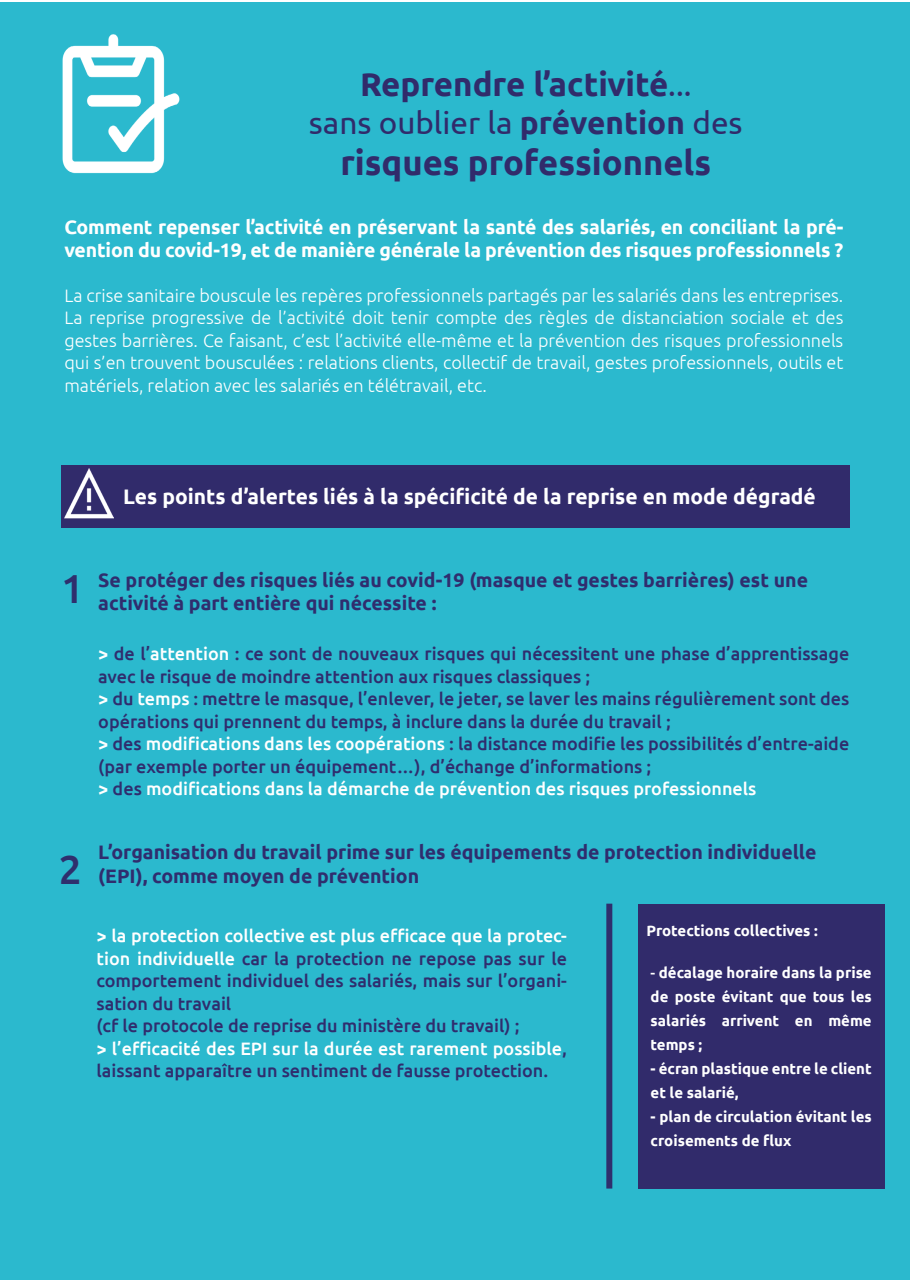
<style>
.page{position:relative;width:910px;height:1280px;background:#fff}
.page>*{position:absolute;margin:0;border:0;box-sizing:border-box;transform-origin:0 0}
.t1{font:500 40.5px "Ubuntu";color:#2f2f6d}
.t2{font:700 34.5px "Ubuntu";color:#312b6b}
.t3{font:700 33px "Ubuntu";color:#312b6b}
.t4{font:31.5px "Ubuntu";color:#312b6b}
.t5{font:700 21px "Ubuntu";color:#fff}
.t6{font:700 19.5px/23.4px "Ubuntu";color:#302d6e}
.t7{font:700 19.5px/22.5px "Ubuntu";letter-spacing:-.01em;color:#fff}
.t8{font:500 18px/22.5px "Ubuntu";color:#302d6e}
.t9{font:300 18px/22.5px "Ubuntu";color:#fff;text-align:justify}
.t10{font:500 18px "Ubuntu";color:#fff}
.t11{font:700 15px/24px "Ubuntu";color:#fff}
.s1{font-weight:400;font-size:31.5px}
.s2{font-weight:700}
.s3{color:#fff}
.s4{color:#302d6e}
.s5{font-weight:500}
</style>
<div class="page">
<div style="left:0;top:2px;width:910px;height:1278px;background:#2bb9ce"></div>
<img style="left:62px;top:34px;width:118px;height:140px">
<div style="left:61px;top:465px;width:788px;height:63px;background:#312b6b"></div>
<img style="left:65px;top:468px;width:49px;height:51px">
<div style="left:606px;top:904px;width:6px;height:284px;background:#2f2f6d"></div>
<div style="left:638px;top:904px;width:246px;height:284px;background:#312b6b"></div>
<p class="t3" style="left:360px;top:64px;width:333px">Reprendre l’activité<span class="s1">...</span></p>
<p class="t4" style="left:309px;top:103px;width:435px">sans oublier la <span class="s2">prévention</span> des</p>
<p class="t2" style="left:340px;top:142px;width:372px">risques professionnels</p>
<p class="t7" style="left:64px;top:216px;width:781px">Comment repenser l’activité en préservant la santé des salariés, en conciliant la pré&shy;vention du covid-19, et de manière générale la prévention des risques professionnels ?</p>
<p class="t9" style="left:64px;top:284px;width:781px">La crise sanitaire bouscule les repères professionnels partagés par les salariés dans les entreprises.<br>La reprise progressive de l’activité doit tenir compte des règles de distanciation sociale et des gestes barrières. Ce faisant, c’est l’activité elle-même et la prévention des risques professionnels qui s’en trouvent bousculées : relations clients, collectif de travail, gestes professionnels, outils et matériels, relation avec les salariés en télétravail, etc.</p>
<p class="t5" style="left:123px;top:484px;width:694px">Les points d’alertes liés à la spécificité de la reprise en mode dégradé</p>
<p class="t1" style="left:61px;top:563px;width:25px">1</p>
<p class="t6" style="left:98px;top:568px;width:711px">Se protéger des risques liés au covid-19 (masque et gestes barrières) est une activité à part entière qui nécessite :</p>
<p class="t8" style="left:98px;top:642px;width:753px"><span class="s3">&gt;</span> de l’<span class="s3">attention</span> : ce sont de nouveaux risques qui nécessitent une phase d’apprentissage avec le risque de moindre attention aux risques classiques ;</p>
<p class="t8" style="left:98px;top:687px;width:753px"><span class="s3">&gt;</span> du <span class="s3">temps</span> : mettre le masque, l’enlever, le jeter, se laver les mains régulièrement sont des opérations qui prennent du temps, à inclure dans la durée du travail ;</p>
<p class="t8" style="left:98px;top:732px;width:753px"><span class="s3">&gt;</span> des <span class="s3">modifications dans les coopérations</span> : la distance modifie les possibilités d’entre-aide (par exemple porter un équipement…), d’échange d’informations ;</p>
<p class="t10" style="left:98px;top:777px;width:660px">&gt; <span class="s4">des</span> modifications dans la démarche de prévention des risques professionnels</p>
<p class="t1" style="left:59px;top:844px;width:25px">2</p>
<p class="t6" style="left:98px;top:840px;width:720px">L’organisation du travail prime sur les équipements de protection individuelle (EPI), comme moyen de prévention</p>
<p class="t11" style="left:646px;top:918px;width:173px">Protections collectives :</p>
<p class="t11" style="left:651px;top:960px;width:223px;text-align:justify"><span class="s5">-</span> décalage horaire dans la prise de poste évitant que tous les salariés arrivent en même temps ;</p>
<p class="t11" style="left:651px;top:1056px;width:223px">- écran plastique entre le client et le salarié,</p>
<p class="t11" style="left:651px;top:1104px;width:223px">- plan de circulation évitant les croisements de flux</p>
<p class="t8" style="left:97px;top:924px;width:472px;text-align:justify"><span class="s3">&gt; la protection collective est plus efficace que la protec&shy;tion individuelle</span> car la protection ne repose pas sur le comportement individuel des salariés, mais sur l’organi&shy;sation du travail</p>
<p class="t8" style="left:97px;top:1014px;width:424px">(cf le protocole de reprise du ministère du travail) ;</p>
<p class="t8" style="left:97px;top:1036px;width:472px"><span class="s3">&gt; l’efficacité des EPI sur la durée est rarement possible</span>, laissant apparaître un sentiment de fausse protection.</p>
</div>
